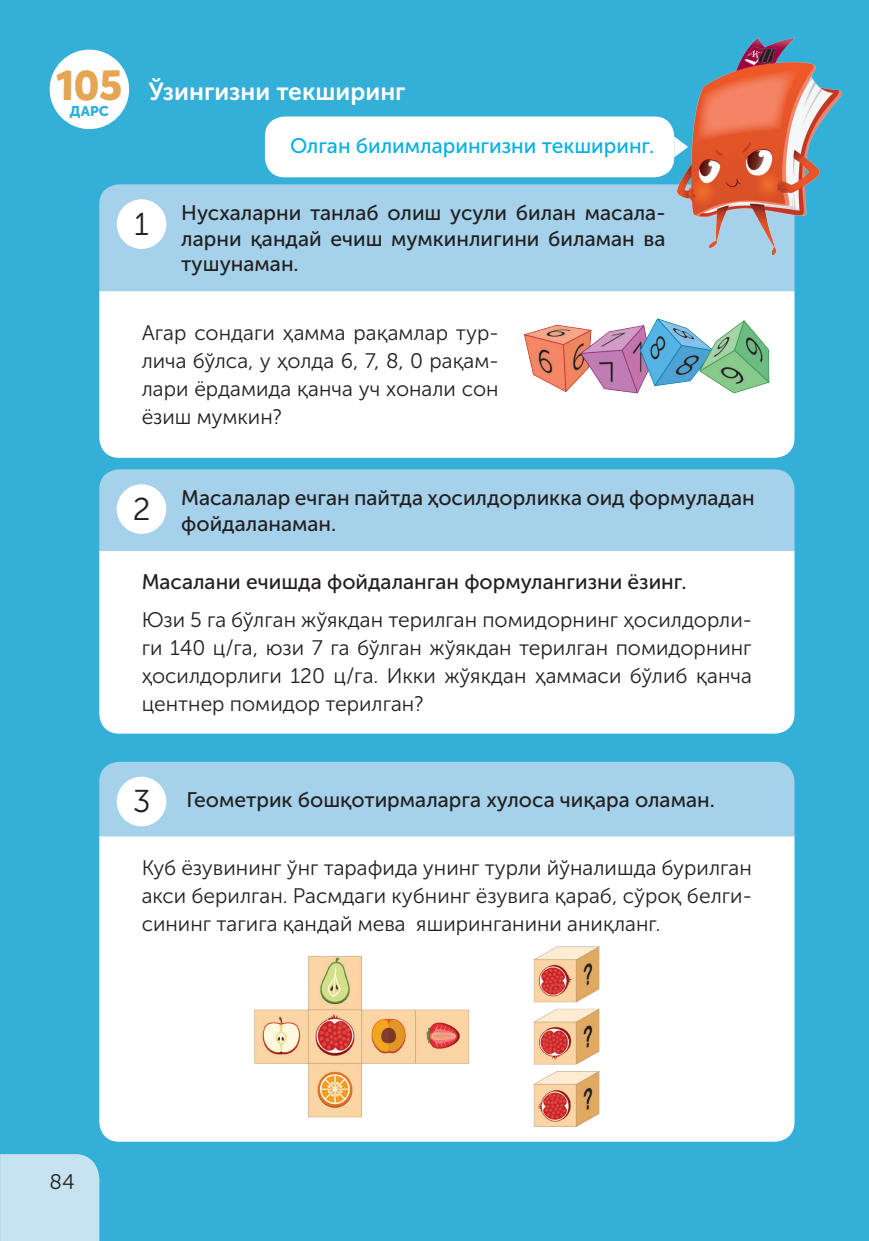
<style>
.page{position:relative;width:869px;height:1241px;background:#fff}
.page>*{position:absolute;margin:0;border:0;box-sizing:border-box;transform-origin:0 0}
.t1{font:42px "Mikado Bold DEMO";color:#e5a553}
.t2{font:31.5px "Museo Sans Cyrl 300";color:#231f20}
.t3{font:24.5px "Museo Sans Cyrl 700";color:#fff}
.t4{font:21px/28px "Museo Sans Cyrl 300";color:#231f20;text-align:justify}
.t5{font:21px/25.2px "Museo Sans Cyrl 500";color:#231f20;text-align:justify}
.t6{font:21px "Museo Sans Cyrl 500";color:#05afe7}
.t7{font:14px "Museo Sans Cyrl 900";color:#33afd8}
</style>
<div class="page">
<hr style="left:868px;top:0;width:1px;height:112px;background:#33afd8">
<div style="left:0;top:0;width:868px;height:1240px;background:#33afd8"></div>
<div style="left:50px;top:50px;width:79px;height:79px;background:#fff;border-radius:50%"></div>
<div style="left:99px;top:184px;width:695px;height:106px;background:#a5d2ea"></div>
<svg style="left:98px;top:290px;width:697px;height:169px"></svg>
<div style="left:117px;top:199px;width:49px;height:50px;background:#fff;border-radius:50%"></div>
<div style="left:99px;top:469px;width:695px;height:80px;background:#a5d2ea"></div>
<svg style="left:98px;top:549px;width:697px;height:185px"></svg>
<div style="left:117px;top:484px;width:49px;height:50px;background:#fff;border-radius:50%"></div>
<div style="left:99px;top:761px;width:695px;height:73px;background:#a5d2ea"></div>
<svg style="left:98px;top:834px;width:697px;height:308px"></svg>
<div style="left:117px;top:776px;width:49px;height:50px;background:#fff;border-radius:50%"></div>
<img style="left:513px;top:317px;width:268px;height:84px">
<img style="left:235px;top:939px;width:384px;height:212px">
<img style="left:677px;top:38px;width:164px;height:216px">
<div style="left:265px;top:116px;width:409px;height:61px;background:#fff;border-radius:20px"></div>
<svg style="left:674px;top:136px;width:13px;height:21px"></svg>
<h1 class="t1" style="left:56px;top:68px;width:67px">105</h1>
<p class="t7" style="left:70px;top:103px;width:11px">дарс</p>
<p class="t3" style="left:149px;top:77px;width:258px">Ўзингизни текширинг</p>
<p class="t6" style="left:290px;top:134px;width:365px">Олган билимларингизни текширинг.</p>
<h2 class="t2" style="left:134px;top:207px;width:16px">1</h2>
<p class="t5" style="left:181px;top:201px;width:485px">Нусхаларни танлаб олиш усули билан масала&shy;ларни қандай ечиш мумкинлигини биламан ва тушунаман.</p>
<p class="t4" style="left:142px;top:319px;width:358px">Агар сондаги ҳамма рақамлар тур&shy;лича бўлса, у ҳолда 6, 7, 8, 0 рақам&shy;лари ёрдамида қанча уч хонали сон ёзиш мумкин?</p>
<p class="t5" style="left:181px;top:485px;width:574px">Масалалар ечган пайтда ҳосилдорликка оид формуладан фойдаланаман.</p>
<p class="t5" style="left:142px;top:569px;width:546px">Масалани ечишда фойдаланган формулангизни ёзинг.</p>
<p class="t4" style="left:142px;top:606px;width:611px">Юзи 5 га бўлган жўякдан терилган помидорнинг ҳосилдорли&shy;ги 140 ц/га, юзи 7 га бўлган жўякдан терилган помидорнинг ҳосилдорлиги 120 ц/га. Икки жўякдан ҳаммаси бўлиб қанча центнер помидор терилган?</p>
<h2 class="t2" style="left:133px;top:492px;width:19px">2</h2>
<h2 class="t2" style="left:133px;top:784px;width:19px">3</h2>
<p class="t5" style="left:186px;top:787px;width:529px">Геометрик бошқотирмаларга хулоса чиқара оламан.</p>
<p class="t4" style="left:142px;top:853px;width:611px">Куб ёзувининг ўнг тарафида унинг турли йўналишда бурилган акси берилган. Расмдаги кубнинг ёзувига қараб, сўроқ белги&shy;сининг тагига қандай мева яширинганини аниқланг.</p>
<p class="t4" style="left:49px;top:1167px;width:27px">84</p>
</div>
